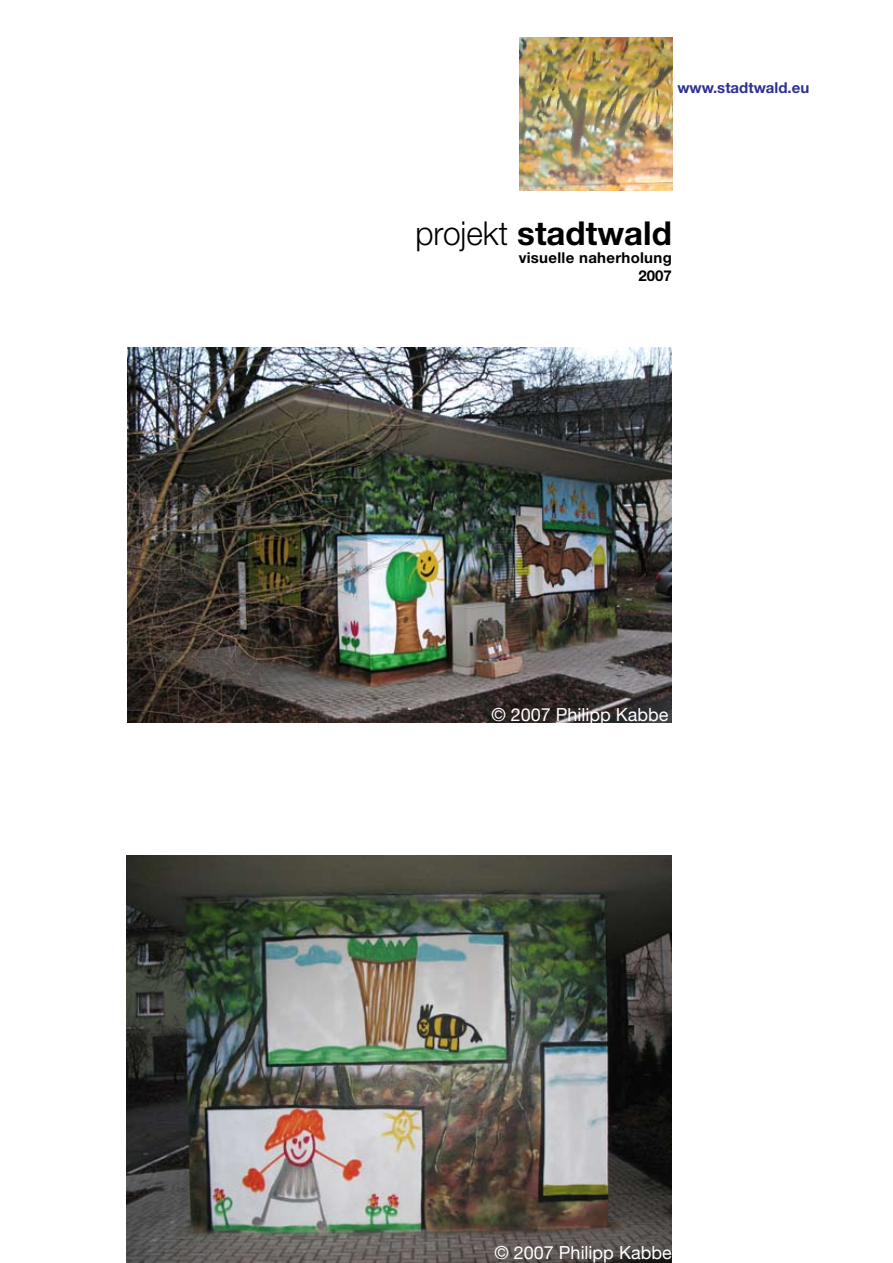
<style>
.page{position:relative;width:893px;height:1263px;background:#fff}
.page>*{position:absolute;margin:0;border:0;box-sizing:border-box;transform-origin:0 0}
.t1{font:700 33px "Helvetica Neue";color:#000}
.t2{font:18px "Helvetica Neue";color:#fff}
.t3{font:700 15px/18px "Helvetica Neue";letter-spacing:.02em;color:#000;text-align:right}
.t4{font:700 15px "Helvetica Neue";color:#2e3192}
.s1{font-weight:300}
</style>
<div class="page">
<img style="left:520px;top:38px;width:152px;height:152px">
<img style="left:127px;top:347px;width:544px;height:376px">
<img style="left:126px;top:855px;width:545px;height:408px">
<p class="t4" style="left:677px;top:78px;width:133px">www.stadtwald.eu</p>
<h1 class="t1" style="left:415px;top:213px;width:258px"><span class="s1">projekt</span> stadtwald</h1>
<p class="t3" style="left:519px;top:248px;width:155px">visuelle naherholung<br>2007</p>
<p class="t2" style="left:491px;top:704px;width:179px">© 2007 Philipp Kabbe</p>
<p class="t2" style="left:495px;top:1242px;width:179px">© 2007 Philipp Kabbe</p>
</div>
